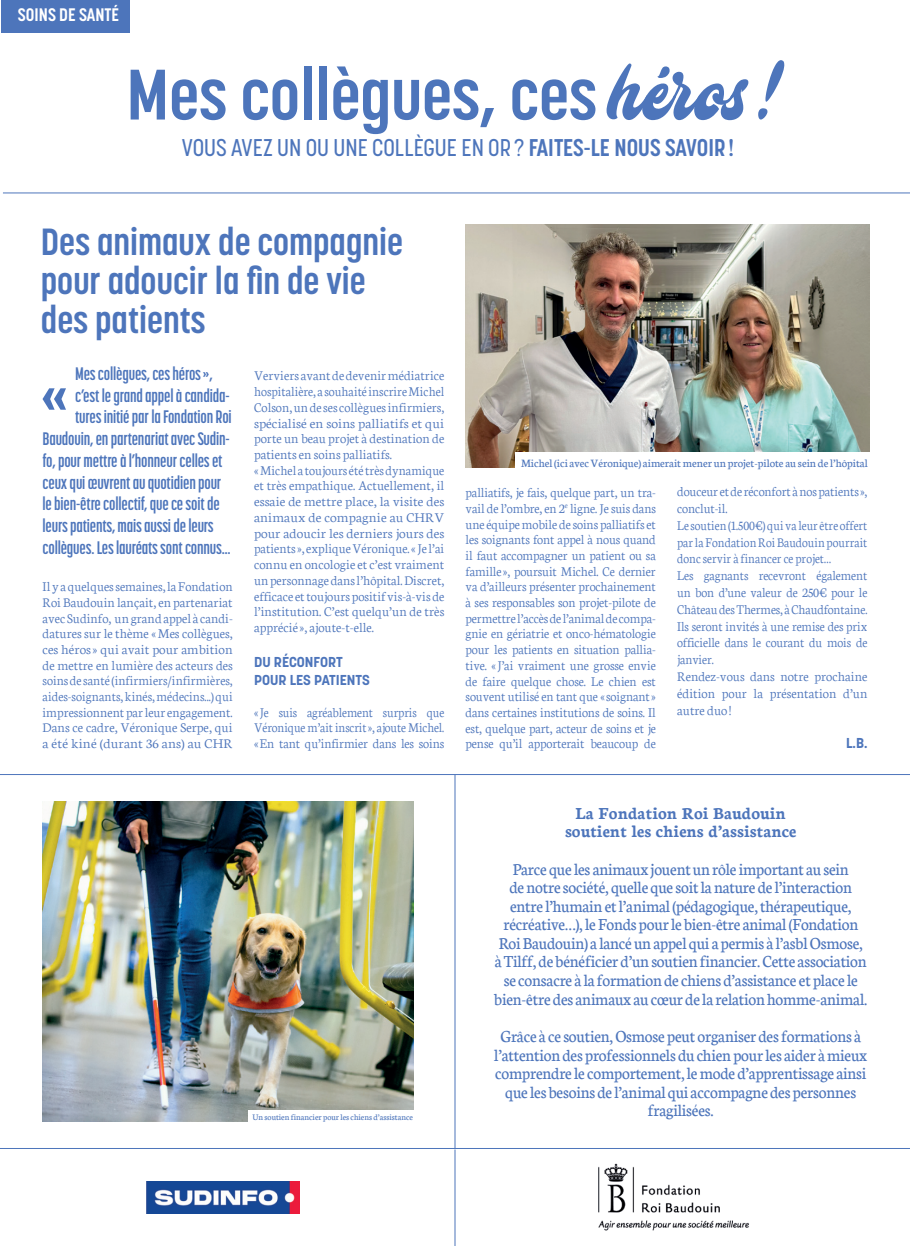
<style>
.page{position:relative;width:910px;height:1246px;background:#fff}
.page>*{position:absolute;margin:0;border:0;box-sizing:border-box;transform-origin:0 0}
.t1{font:700 79.35px "Korolev Compressed";color:#4d75bb;scale:.96 1}
.t2{font:700 70.65px "Korolev Condensed";letter-spacing:-.005em;color:#4d75bb}
.t3{font:700 37.5px/39px "Korolev Condensed";color:#4d75bb}
.t4{font:500 24px "Korolev Condensed";color:#4d75bb}
.t5{font:18px/18.6px "Neuton";letter-spacing:-.01em;color:#4d75bb;text-align:center;scale:.95 1}
.t6{font:700 18px "Korolev Compressed";letter-spacing:-.01em;color:#4d75bb}
.t7{font:700 18px/18.6px "Neuton";color:#4d75bb;text-align:center}
.t8{font:700 18px "Korolev Condensed";color:#fff}
.t9{font:300 14.25px/15.8px "Neuton";color:#4d75bb;text-align:justify}
.t10{font:300 14.25px/15.8px "Neuton";color:#4d75bb;text-align:justify;scale:.93 1}
.t11{font:700 14.25px/18.8px "Korolev";color:#4d75bb}
.t12{font:12px "Neuton";color:#4d75bb}
.t13{font:9px "Neuton";color:#4d75bb}
.s1{font-family:"Mustardo";font-weight:400}
.s2{font-weight:700}
</style>
<div class="page">
<hr style="left:0;top:1148px;width:910px;height:1px;background:#4d75bb">
<hr style="left:455px;top:1149px;width:1px;height:97px;background:#4d75bb">
<hr style="left:3px;top:193px;width:907px;height:1px;background:#4d75bb">
<hr style="left:0;top:774px;width:910px;height:1px;background:#4d75bb">
<img style="left:466px;top:224px;width:403px;height:244px">
<div style="left:1px;top:0;width:129px;height:32px;background:#4d75bb"></div>
<div style="left:516px;top:453px;width:355px;height:19px;background:#fff"></div>
<img style="left:147px;top:1181px;width:153px;height:33px">
<img style="left:598px;top:1163px;width:151px;height:67px">
<hr style="left:455px;top:775px;width:1px;height:373px;background:#4d75bb">
<img style="left:43px;top:801px;width:371px;height:320px">
<div style="left:248px;top:1111px;width:169px;height:15px;background:#fff"></div>
<p class="t8" style="left:18px;top:4px;width:103px">SOINS DE SANTÉ</p>
<h2 class="t2" style="left:127px;top:53px;width:664px">Mes collègues, ces <span class="s1">héros !</span></h2>
<h3 class="t4" style="left:182px;top:133px;width:554px">VOUS AVEZ UN OU UNE COLLÈGUE EN OR ? <span class="s2">FAITES-LE NOUS SAVOIR !</span></h3>
<h3 class="t3" style="left:41px;top:222px;width:364px">Des animaux de compagnie pour adoucir la fin de vie des patients</h3>
<p class="t6" style="left:75px;top:364px;width:139px">Mes collègues, ces héros »,</p>
<p class="t6" style="left:75px;top:385px;width:156px">c’est le grand appel à candida-</p>
<p class="t6" style="left:75px;top:407px;width:158px">tures initié par la Fondation Roi</p>
<p class="t6" style="left:43px;top:429px;width:189px">Baudouin, en partenariat avec Sudin-</p>
<p class="t6" style="left:43px;top:450px;width:182px">fo, pour mettre à l’honneur celles et</p>
<p class="t6" style="left:43px;top:472px;width:180px">ceux qui œuvrent au quotidien pour</p>
<p class="t6" style="left:43px;top:494px;width:179px">le bien-être collectif, que ce soit de</p>
<p class="t6" style="left:43px;top:516px;width:173px">leurs patients, mais aussi de leurs</p>
<p class="t6" style="left:43px;top:537px;width:190px">collègues. Les lauréats sont connus…</p>
<p class="t9" style="left:43px;top:579px;width:192px">Il y a quelques semaines, la Fondation Roi Baudouin lançait, en partenariat avec Sudinfo, un grand appel à candi&shy;datures sur le thème « Mes collègues, ces héros » qui avait pour ambition de mettre en lumière des acteurs des soins de santé (infirmiers/infirmières, aides-soignants, kinés, médecins...) qui impressionnent par leur engagement.<br>Dans ce cadre, Véronique Serpe, qui a été kiné (durant 36 ans) au CHR</p>
<h1 class="t1" style="left:40px;top:351px;width:31px">«</h1>
<p class="t9" style="left:254px;top:368px;width:192px;text-align:left">Verviers avant de devenir médiatrice hospitalière, a souhaité inscrire Michel Colson, un de ses collègues infirmiers, spécialisé en soins palliatifs et qui porte un beau projet à destination de patients en soins palliatifs.<br>« Michel a toujours été très dynamique et très empathique. Actuellement, il essaie de mettre place, la visite des animaux de compagnie au CHRV pour adoucir les derniers jours des patients », explique Véronique. « Je l’ai connu en oncologie et c’est vraiment un personnage dans l’hôpital. Discret, efficace et toujours positif vis-à-vis de l’institution. C’est quelqu’un de très apprécié », ajoute-t-elle.</p>
<p class="t11" style="left:254px;top:652px;width:117px">DU RÉCONFORT<br>POUR LES PATIENTS</p>
<p class="t10" style="left:254px;top:704px;width:206px">« Je suis agréablement surpris que Véronique m’ait inscrit », ajoute Michel. « En tant qu’infirmier dans les soins</p>
<p class="t12" style="left:521px;top:457px;width:348px">Michel (ici avec Véronique) aimerait mener un projet-pilote au sein de l’hôpital</p>
<p class="t9" style="left:466px;top:485px;width:192px">palliatifs, je fais, quelque part, un tra&shy;vail de l’ombre, en 2<sup>e</sup> ligne. Je suis dans une équipe mobile de soins palliatifs et les soignants font appel à nous quand il faut accompagner un patient ou sa famille », poursuit Michel. Ce dernier va d’ailleurs présenter prochainement à ses responsables son projet-pilote de permettre l’accès de l’animal de compa&shy;gnie en gériatrie et onco-hématologie pour les patients en situation pallia&shy;tive. « J’ai vraiment une grosse envie de faire quelque chose. Le chien est souvent utilisé en tant que « soignant » dans certaines institutions de soins. Il est, quelque part, acteur de soins et je pense qu’il apporterait beaucoup de</p>
<p class="t9" style="left:677px;top:483px;width:192px;line-height:16.8px;text-align:left">douceur et de réconfort à nos patients », conclut-il.<br>Le soutien (1.500€) qui va leur être offert par la Fondation Roi Baudouin pourrait donc servir à financer ce projet…<br>Les gagnants recevront également un bon d’une valeur de 250€ pour le<br>Château des Thermes, à Chaudfontaine.<br>Ils seront invités à une remise des prix officielle dans le courant du mois de janvier.<br>Rendez-vous dans notre prochaine édition pour la présentation d’un autre duo !</p>
<p class="t11" style="left:846px;top:734px;width:23px">L.B.</p>
<p class="t13" style="left:252px;top:1113px;width:162px">Un soutien financier pour les chiens d’assistance</p>
<p class="t7" style="left:565px;top:804px;width:233px">La Fondation Roi Baudouin soutient les chiens d’assistance</p>
<p class="t5" style="left:494px;top:859px;width:394px">Parce que les animaux jouent un rôle important au sein<br>de notre société, quelle que soit la nature de l’interaction entre l’humain et l’animal (pédagogique, thérapeutique, récréative…), le Fonds pour le bien-être animal (Fondation Roi Baudouin) a lancé un appel qui a permis à l’asbl Osmose, à Tilff, de bénéficier d’un soutien financier. Cette association se consacre à la formation de chiens d’assistance et place le bien-être des animaux au cœur de la relation homme-animal.</p>
<p class="t5" style="left:494px;top:1027px;width:394px">Grâce à ce soutien, Osmose peut organiser des formations à l’attention des professionnels du chien pour les aider à mieux comprendre le comportement, le mode d’apprentissage ainsi que les besoins de l’animal qui accompagne des personnes fragilisées.</p>
</div>
